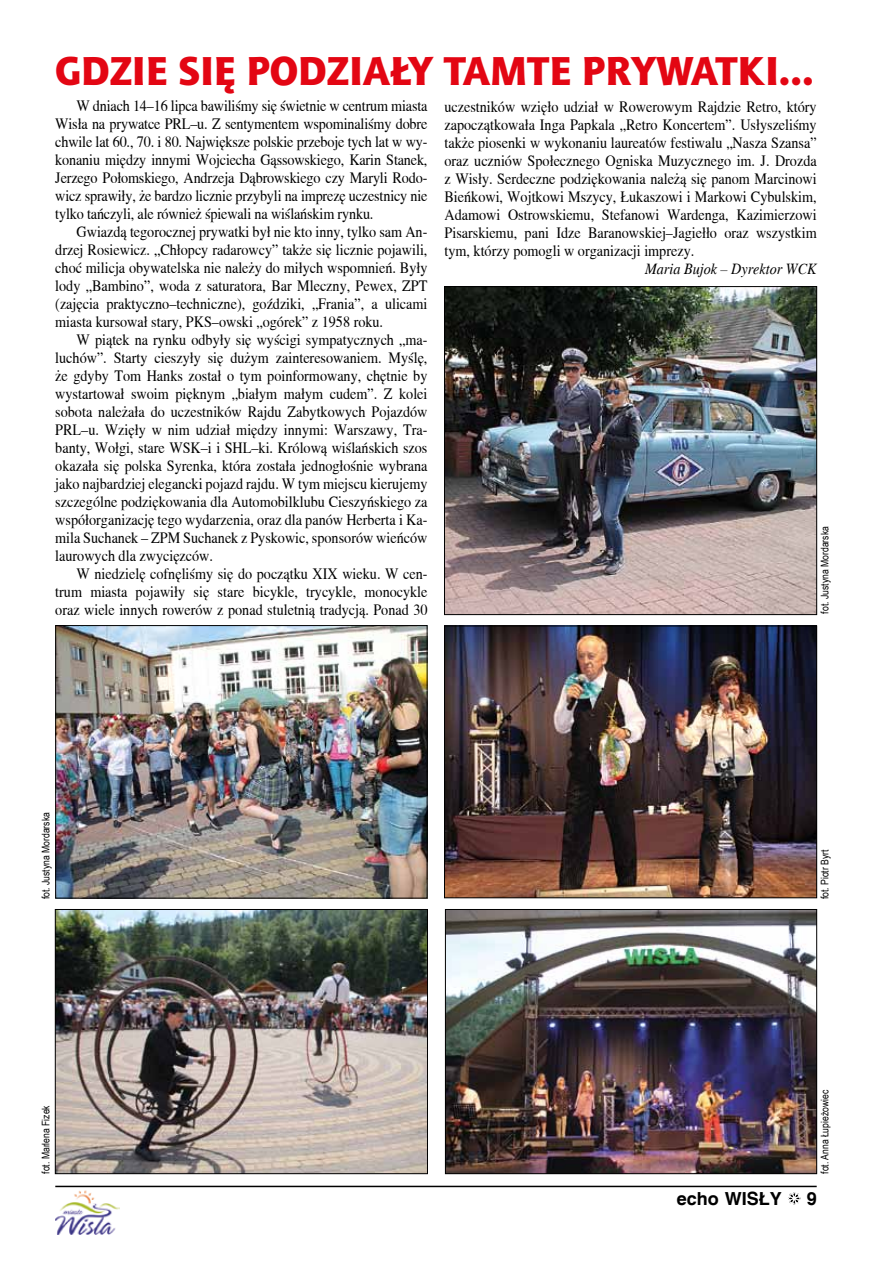
<style>
.page{position:relative;width:872px;height:1263px;background:#fff}
.page>*{position:absolute;margin:0;border:0;box-sizing:border-box;transform-origin:0 0}
.t1{font:40.5px "Aerton TTEFN Black";color:#e30613}
.t2{font:700 18px "Switzerland";color:#000}
.t3{font:15.75px/18px "Toronto";color:#000;text-align:justify;scale:.9 1}
.t4{font:italic 15.75px "Toronto";color:#000;scale:.9 1}
.t5{font:10.5px "Arial Narrow";color:#000}
</style>
<div class="page">
<hr style="left:55px;top:1186px;width:761px;height:1px;background:#000">
<svg style="left:788px;top:1192px;width:12px;height:13px"></svg>
<img style="left:55px;top:1191px;width:64px;height:43px">
<img style="left:446px;top:288px;width:369px;height:325px">
<div style="left:444px;top:286px;width:373px;height:329px;border:1px solid #000"></div>
<img style="left:446px;top:628px;width:369px;height:268px">
<div style="left:444px;top:626px;width:373px;height:272px;border:1px solid #000"></div>
<img style="left:447px;top:911px;width:368px;height:261px">
<div style="left:445px;top:909px;width:372px;height:265px;border:1px solid #000"></div>
<img style="left:57px;top:911px;width:369px;height:261px">
<div style="left:55px;top:909px;width:373px;height:265px;border:1px solid #000"></div>
<img style="left:57px;top:627px;width:368px;height:269px">
<div style="left:55px;top:625px;width:372px;height:273px;border:1px solid #000"></div>
<h1 class="t1" style="left:55px;top:46px;width:760px">GDZIE SIĘ PODZIAŁY TAMTE PRYWATKI…</h1>
<p class="t3" style="left:444px;top:97px;width:415px">uczestników wzięło udział w Rowerowym Rajdzie Retro, który zapoczątkowała Inga Papkala „Retro Koncertem”. Usłyszeliśmy także piosenki w wykonaniu laureatów festiwalu „Nasza Szansa” oraz uczniów Społecznego Ogniska Muzycznego im. J. Drozda z Wisły. Serdeczne podziękowania należą się panom Marcinowi Bieńkowi, Wojtkowi Mszycy, Łukaszowi i Markowi Cybulskim, Adamowi Ostrowskiemu, Stefanowi Wardenga, Kazimierzowi Pisarskiemu, pani Idze Baranowskiej–Jagiełło oraz wszystkim tym, którzy pomogli w organizacji imprezy.</p>
<p class="t4" style="left:645px;top:260px;width:192px">Maria Bujok – Dyrektor WCK</p>
<p class="t3" style="left:55px;top:96px;width:415px;text-indent:21px">W dniach 14–16 lipca bawiliśmy się świetnie w centrum miasta Wisła na prywatce PRL–u. Z sentymentem wspominaliśmy dobre chwile lat 60., 70. i 80. Największe polskie przeboje tych lat w wy&shy;konaniu między innymi Wojciecha Gąssowskiego, Karin Stanek, Jerzego Połomskiego, Andrzeja Dąbrowskiego czy Maryli Rodo&shy;wicz sprawiły, że bardzo licznie przybyli na imprezę uczestnicy nie tylko tańczyli, ale również śpiewali na wiślańskim rynku.</p>
<p class="t3" style="left:55px;top:222px;width:415px;text-indent:21px">Gwiazdą tegorocznej prywatki był nie kto inny, tylko sam An&shy;drzej Rosiewicz. „Chłopcy radarowcy” także się licznie pojawili, choć milicja obywatelska nie należy do miłych wspomnień. Były lody „Bambino”, woda z saturatora, Bar Mleczny, Pewex, ZPT (zajęcia praktyczno–techniczne), goździki, „Frania”, a ulicami miasta kursował stary, PKS–owski „ogórek” z 1958 roku.</p>
<p class="t3" style="left:55px;top:330px;width:415px;text-indent:21px">W piątek na rynku odbyły się wyścigi sympatycznych „ma&shy;luchów”. Starty cieszyły się dużym zainteresowaniem. Myślę, że gdyby Tom Hanks został o tym poinformowany, chętnie by wystartował swoim pięknym „białym małym cudem”. Z kolei sobota należała do uczestników Rajdu Zabytkowych Pojazdów PRL–u. Wzięły w nim udział między innymi: Warszawy, Tra&shy;banty, Wołgi, stare WSK–i i SHL–ki. Królową wiślańskich szos okazała się polska Syrenka, która została jednogłośnie wybrana jako najbardziej elegancki pojazd rajdu. W tym miejscu kierujemy szczególne podziękowania dla Automobilklubu Cieszyńskiego za współorganizację tego wydarzenia, oraz dla panów Herberta i Ka&shy;mila Suchanek – ZPM Suchanek z Pyskowic, sponsorów wieńców laurowych dla zwycięzców.</p>
<p class="t3" style="left:55px;top:565px;width:415px;text-indent:21px">W niedzielę cofnęliśmy się do początku XIX wieku. W cen&shy;trum miasta pojawiły się stare bicykle, trycykle, monocykle oraz wiele innych rowerów z ponad stuletnią tradycją. Ponad 30</p>
<p class="t5" style="left:817px;top:613px;width:89px;rotate:-90deg">fot. Justyna Mordarska</p>
<p class="t5" style="left:38px;top:899px;width:89px;rotate:-90deg">fot. Justyna Mordarska</p>
<p class="t5" style="left:38px;top:1174px;width:70px;rotate:-90deg">fot. Marlena Fizek</p>
<p class="t5" style="left:817px;top:899px;width:51px;rotate:-90deg">fot. Piotr Byrt</p>
<p class="t5" style="left:817px;top:1174px;width:85px;rotate:-90deg">fot. Anna Łupieżowiec</p>
<p class="t2" style="left:677px;top:1187px;width:107px">echo WISŁY</p>
<p class="t2" style="left:806px;top:1187px;width:12px">9</p>
</div>
